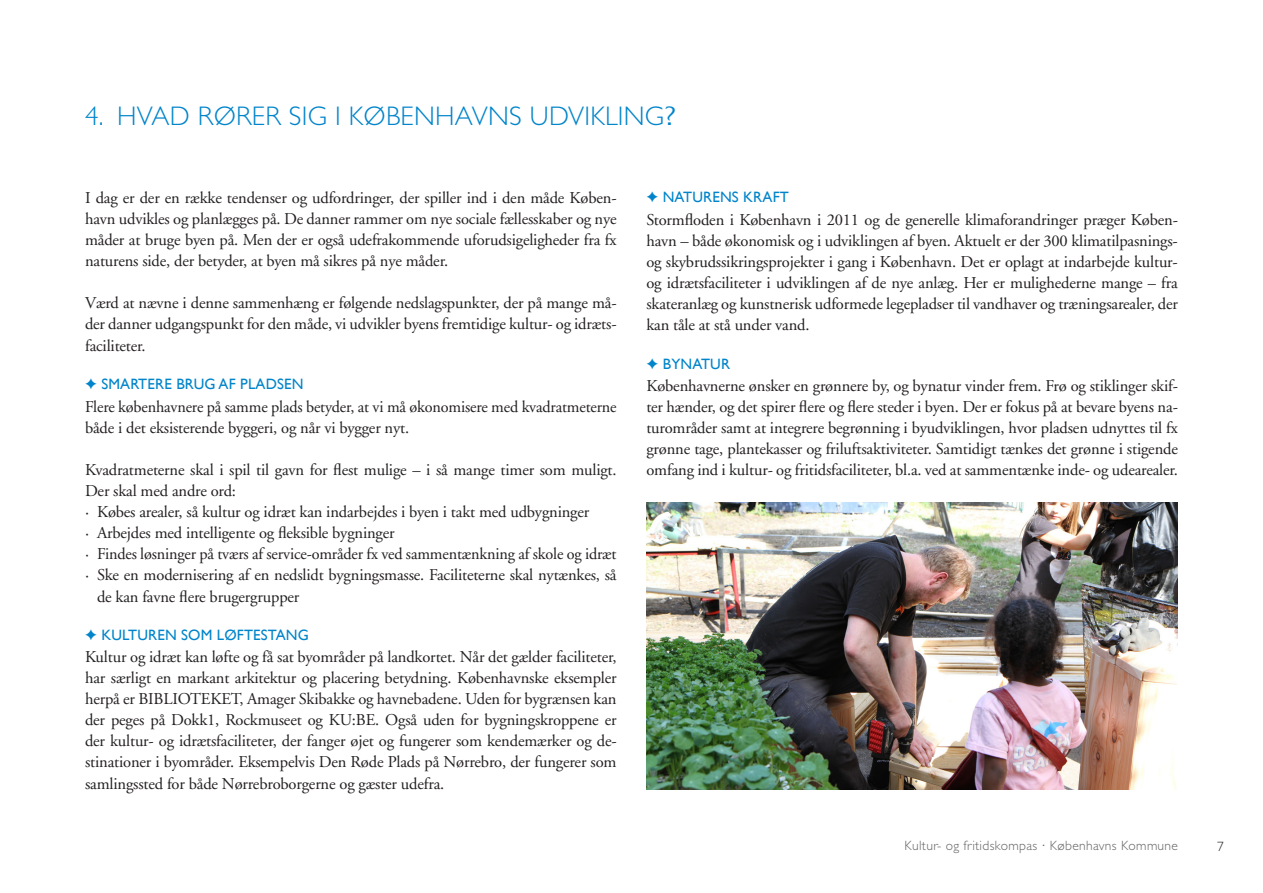
<style>
.page{position:relative;width:1263px;height:893px;background:#fff}
.page>*{position:absolute;margin:0;border:0;box-sizing:border-box;transform-origin:0 0}
.t1{font:300 27px "Gill Sans";letter-spacing:.01em;color:#0084ca}
.t2{font:16.5px/21.1px "Adobe Garamond";letter-spacing:-.01em;color:#231f20;text-align:justify}
.t3{font:15px "Gill Sans";letter-spacing:.01em;color:#0084ca}
.t4{font:300 13.5px "Gill Sans";letter-spacing:.025em;color:#636366}
.t5{font:300 13.5px "Gill Sans";color:#231f20}
</style>
<div class="page">
<img style="left:646px;top:502px;width:532px;height:287px">
<h1 class="t1" style="left:85px;top:101px;width:593px">4. HVAD RØRER SIG I KØBENHAVNS UDVIKLING?</h1>
<p class="t2" style="left:85px;top:189px;width:533px">I dag er der en række tendenser og udfordringer, der spiller ind i den måde Køben&shy;havn udvikles og planlægges på. De danner rammer om nye sociale fællesskaber og nye måder at bruge byen på. Men der er også udefrakommende uforudsigeligheder fra fx naturens side, der betyder, at byen må sikres på nye måder.</p>
<p class="t2" style="left:85px;top:294px;width:533px">Værd at nævne i denne sammenhæng er følgende nedslagspunkter, der på mange må&shy;der danner udgangspunkt for den måde, vi udvikler byens fremtidige kultur- og idræts&shy;faciliteter.</p>
<p class="t3" style="left:101px;top:378px;width:204px">SMARTERE BRUG AF PLADSEN</p>
<p class="t2" style="left:85px;top:398px;width:533px">Flere københavnere på samme plads betyder, at vi må økonomisere med kvadratmeterne både i det eksisterende byggeri, og når vi bygger nyt.</p>
<p class="t2" style="left:85px;top:461px;width:533px">Kvadratmeterne skal i spil til gavn for flest mulige – i så mange timer som muligt.</p>
<p class="t2" style="left:85px;top:482px;width:152px">Der skal med andre ord:</p>
<p class="t2" style="left:85px;top:503px;width:506px">· Købes arealer, så kultur og idræt kan indarbejdes i byen i takt med udbygninger</p>
<p class="t2" style="left:85px;top:524px;width:311px">· Arbejdes med intelligente og fleksible bygninger</p>
<p class="t2" style="left:85px;top:545px;width:533px">· Findes løsninger på tværs af service-områder fx ved sammentænkning af skole og idræt</p>
<p class="t2" style="left:85px;top:566px;width:533px">· Ske en modernisering af en nedslidt bygningsmasse. Faciliteterne skal nytænkes, så</p>
<p class="t2" style="left:97px;top:587px;width:204px">de kan favne flere brugergrupper</p>
<p class="t3" style="left:101px;top:629px;width:209px">KULTUREN SOM LØFTESTANG</p>
<p class="t2" style="left:85px;top:648px;width:533px">Kultur og idræt kan løfte og få sat byområder på landkortet. Når det gælder faciliteter, har særligt en markant arkitektur og placering betydning. Københavnske eksempler herpå er BIBLIOTEKET, Amager Skibakke og havnebadene. Uden for bygrænsen kan der peges på Dokk1, Rockmuseet og KU:BE. Også uden for bygningskroppene er der kultur- og idrætsfaciliteter, der fanger øjet og fungerer som kendemærker og de&shy;stinationer i byområder. Eksempelvis Den Røde Plads på Nørrebro, der fungerer som samlingssted for både Nørrebroborgerne og gæster udefra.</p>
<p class="t3" style="left:663px;top:191px;width:128px">NATURENS KRAFT</p>
<p class="t2" style="left:646px;top:210px;width:533px">Stormfloden i København i 2011 og de generelle klimaforandringer præger Køben&shy;havn – både økonomisk og i udviklingen af byen. Aktuelt er der 300 klimatilpasnings&shy;og skybrudssikringsprojekter i gang i København. Det er oplagt at indarbejde kultur&shy;og idrætsfaciliteter i udviklingen af de nye anlæg. Her er mulighederne mange – fra skateranlæg og kunstnerisk udformede legepladser til vandhaver og træningsarealer, der kan tåle at stå under vand.</p>
<p class="t3" style="left:663px;top:357px;width:69px">BYNATUR</p>
<p class="t2" style="left:646px;top:377px;width:533px">Københavnerne ønsker en grønnere by, og bynatur vinder frem. Frø og stiklinger skif&shy;ter hænder, og det spirer flere og flere steder i byen. Der er fokus på at bevare byens na&shy;turområder samt at integrere begrønning i byudviklingen, hvor pladsen udnyttes til fx grønne tage, plantekasser og friluftsaktiviteter. Samtidigt tænkes det grønne i stigende omfang ind i kultur- og fritidsfaciliteter, bl.a. ved at sammentænke inde- og udearealer.</p>
<p class="t4" style="left:905px;top:837px;width:275px">Kultur- og fritidskompas · Københavns Kommune</p>
<p class="t5" style="left:1217px;top:839px;width:8px">7</p>
</div>
